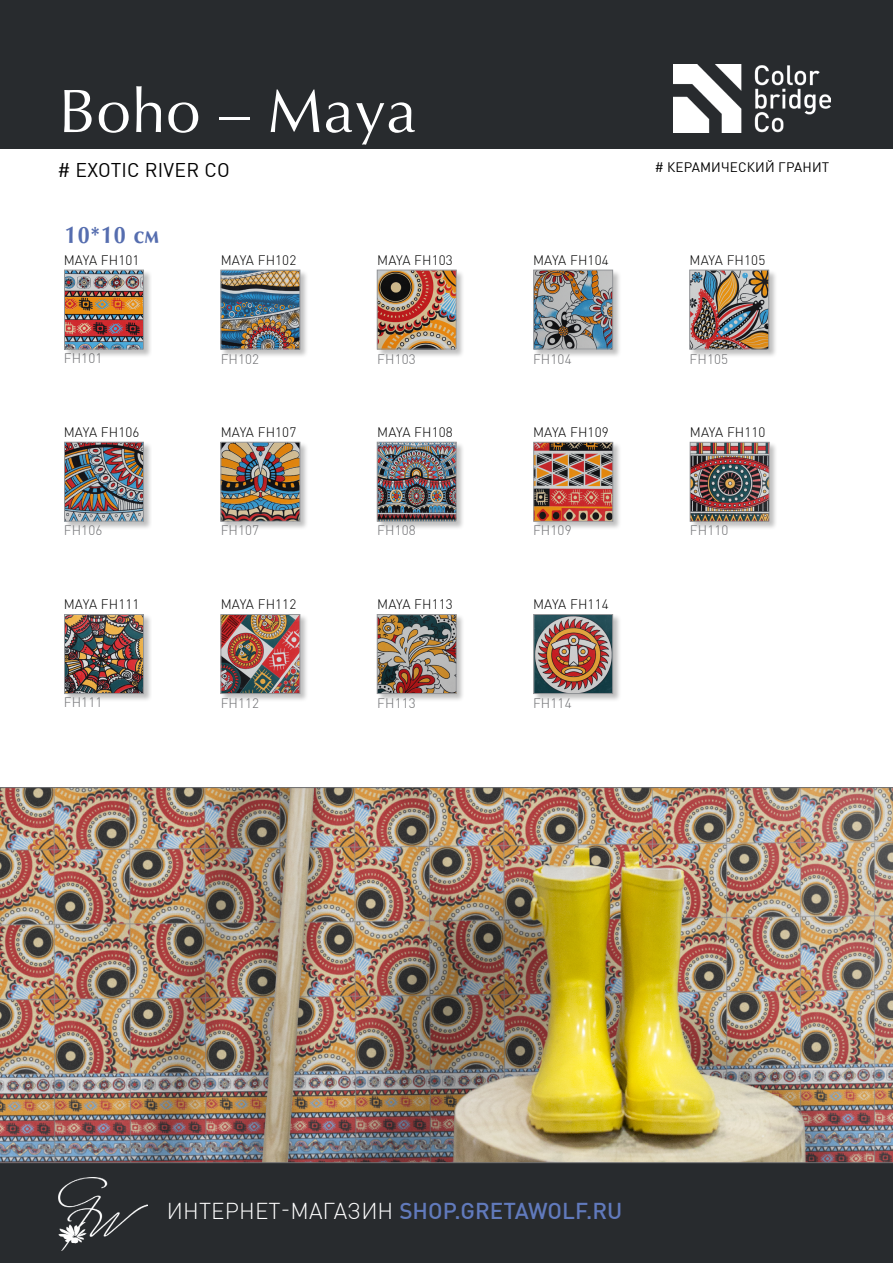
<style>
.page{position:relative;width:893px;height:1263px;background:#fff}
.page>*{position:absolute;margin:0;border:0;box-sizing:border-box;transform-origin:0 0}
.t1{font:61.5px "AG Opus High Resolution";letter-spacing:.01em;color:#fff}
.t2{font:700 24px "AG Opus High Resolution";color:#556daf;scale:.9 1}
.t3{font:500 22.5px "DIN Pro";color:#617abc}
.t4{font:19.5px "DIN Pro";letter-spacing:.01em;color:#000}
.t5{font:300 13.5px "DIN Pro";letter-spacing:.01em;color:#000}
.t6{font:300 13.5px "DIN Pro";letter-spacing:.01em;color:#6d6e71}
.t7{font:13.5px "DIN Pro";letter-spacing:.01em;color:#000}
.s1{font-weight:300;color:#fff}
</style>
<div class="page">
<div style="left:0;top:0;width:893px;height:149px;background:#282b2e"></div>
<div style="left:0;top:1163px;width:893px;height:100px;background:#282b2e"></div>
<img style="left:673px;top:64px;width:157px;height:68px">
<img style="left:58px;top:1178px;width:89px;height:73px">
<div style="left:377px;top:441px;width:88px;height:89px;background:#000;opacity:.25"></div>
<img style="left:379px;top:444px;width:75px;height:75px">
<div style="left:377px;top:442px;width:79px;height:79px;border:1px solid #939598"></div>
<div style="left:64px;top:614px;width:88px;height:88px;background:#000;opacity:.25"></div>
<img style="left:66px;top:616px;width:76px;height:76px">
<div style="left:64px;top:614px;width:80px;height:80px;border:1px solid #939598"></div>
<div style="left:220px;top:614px;width:88px;height:88px;background:#000;opacity:.25"></div>
<img style="left:223px;top:616px;width:75px;height:76px">
<div style="left:221px;top:614px;width:79px;height:80px;border:1px solid #939598"></div>
<div style="left:377px;top:614px;width:88px;height:88px;background:#000;opacity:.25"></div>
<img style="left:379px;top:616px;width:75px;height:76px">
<div style="left:377px;top:614px;width:79px;height:80px;border:1px solid #939598"></div>
<div style="left:220px;top:269px;width:88px;height:89px;background:#000;opacity:.25"></div>
<img style="left:223px;top:272px;width:75px;height:75px">
<div style="left:221px;top:270px;width:79px;height:79px;border:1px solid #939598"></div>
<div style="left:377px;top:269px;width:88px;height:89px;background:#000;opacity:.25"></div>
<img style="left:379px;top:272px;width:75px;height:75px">
<div style="left:377px;top:270px;width:79px;height:79px;border:1px solid #939598"></div>
<div style="left:533px;top:269px;width:88px;height:89px;background:#000;opacity:.25"></div>
<img style="left:535px;top:272px;width:76px;height:75px">
<div style="left:533px;top:270px;width:80px;height:79px;border:1px solid #939598"></div>
<div style="left:689px;top:269px;width:88px;height:89px;background:#000;opacity:.25"></div>
<img style="left:691px;top:272px;width:76px;height:75px">
<div style="left:689px;top:270px;width:80px;height:79px;border:1px solid #939598"></div>
<div style="left:64px;top:441px;width:88px;height:89px;background:#000;opacity:.25"></div>
<img style="left:66px;top:444px;width:76px;height:75px">
<div style="left:64px;top:442px;width:80px;height:79px;border:1px solid #939598"></div>
<div style="left:220px;top:441px;width:88px;height:89px;background:#000;opacity:.25"></div>
<img style="left:223px;top:444px;width:75px;height:75px">
<div style="left:221px;top:442px;width:79px;height:79px;border:1px solid #939598"></div>
<div style="left:533px;top:614px;width:88px;height:88px;background:#000;opacity:.25"></div>
<img style="left:535px;top:616px;width:76px;height:76px">
<div style="left:533px;top:614px;width:80px;height:80px;border:1px solid #939598"></div>
<div style="left:533px;top:442px;width:88px;height:88px;background:#000;opacity:.25"></div>
<img style="left:536px;top:444px;width:75px;height:75px">
<div style="left:534px;top:442px;width:79px;height:79px;border:1px solid #939598"></div>
<div style="left:690px;top:442px;width:88px;height:88px;background:#000;opacity:.25"></div>
<img style="left:692px;top:444px;width:75px;height:75px">
<div style="left:690px;top:442px;width:79px;height:79px;border:1px solid #939598"></div>
<div style="left:64px;top:269px;width:88px;height:89px;background:#000;opacity:.25"></div>
<img style="left:66px;top:272px;width:76px;height:75px">
<div style="left:64px;top:270px;width:80px;height:79px;border:1px solid #939598"></div>
<img style="left:0;top:787px;width:893px;height:376px">
<h1 class="t1" style="left:58px;top:76px;width:360px">Boho – Maya</h1>
<h3 class="t4" style="left:58px;top:158px;width:174px"># EXOTIC RIVER CO</h3>
<p class="t7" style="left:655px;top:159px;width:176px"># Керамический гранит</p>
<h2 class="t2" style="left:65px;top:221px;width:106px">10*10 см</h2>
<p class="t5" style="left:64px;top:252px;width:77px">MAYA FH101</p>
<p class="t5" style="left:221px;top:252px;width:77px">MAYA FH102</p>
<p class="t5" style="left:377px;top:252px;width:77px">MAYA FH103</p>
<p class="t5" style="left:533px;top:252px;width:77px">MAYA FH104</p>
<p class="t5" style="left:690px;top:252px;width:77px">MAYA FH105</p>
<p class="t6" style="left:64px;top:350px;width:40px">FH101</p>
<p class="t6" style="left:221px;top:351px;width:40px">FH102</p>
<p class="t6" style="left:377px;top:351px;width:40px">FH103</p>
<p class="t6" style="left:533px;top:351px;width:40px">FH104</p>
<p class="t6" style="left:690px;top:351px;width:40px">FH105</p>
<p class="t5" style="left:64px;top:424px;width:77px">MAYA FH106</p>
<p class="t5" style="left:221px;top:424px;width:77px">MAYA FH107</p>
<p class="t5" style="left:377px;top:424px;width:77px">MAYA FH108</p>
<p class="t6" style="left:64px;top:521px;width:40px">FH106</p>
<p class="t6" style="left:221px;top:522px;width:40px">FH107</p>
<p class="t6" style="left:377px;top:522px;width:40px">FH108</p>
<p class="t5" style="left:533px;top:424px;width:77px">MAYA FH109</p>
<p class="t5" style="left:690px;top:424px;width:77px">MAYA FH110</p>
<p class="t6" style="left:533px;top:521px;width:40px">FH109</p>
<p class="t6" style="left:690px;top:522px;width:40px">FH110</p>
<p class="t5" style="left:64px;top:596px;width:77px">MAYA FH111</p>
<p class="t5" style="left:221px;top:596px;width:77px">MAYA FH112</p>
<p class="t5" style="left:377px;top:596px;width:77px">MAYA FH113</p>
<p class="t5" style="left:533px;top:596px;width:77px">MAYA FH114</p>
<p class="t6" style="left:64px;top:693px;width:40px">FH111</p>
<p class="t6" style="left:221px;top:694px;width:40px">FH112</p>
<p class="t6" style="left:377px;top:694px;width:40px">FH113</p>
<p class="t6" style="left:533px;top:694px;width:40px">FH114</p>
<h3 class="t3" style="left:167px;top:1196px;width:457px"><span class="s1">интернет-магазин</span> SHOP.GRETAWOLF.RU</h3>
</div>
